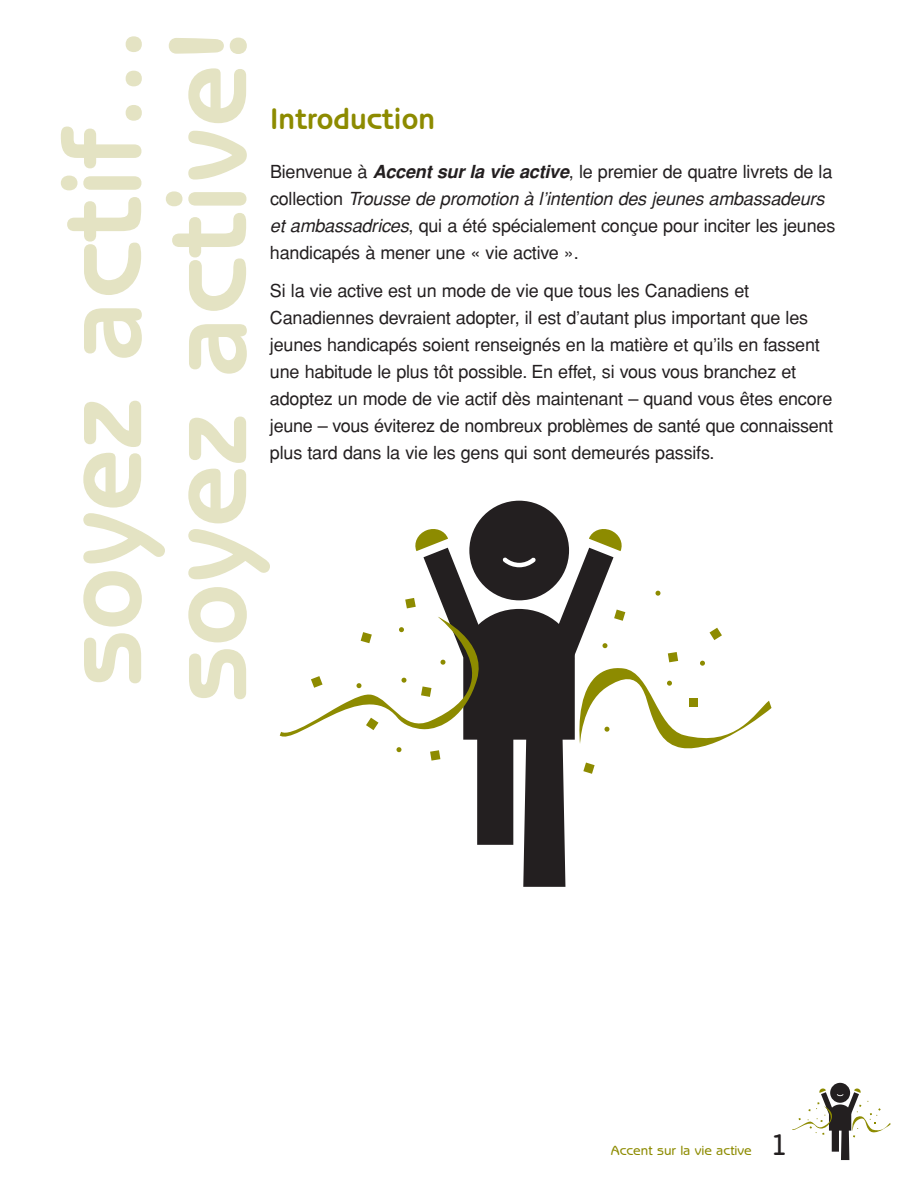
<style>
.page{position:relative;width:918px;height:1188px;background:#fff}
.page>*{position:absolute;margin:0;border:0;box-sizing:border-box;transform-origin:0 0}
.t1{font:700 112.5px/105px "Benguiat Gothic";color:#e4e3c3}
.t2{font:700 30px "Benguiat Gothic";color:#8d8b00}
.t3{font:500 30px "Benguiat Gothic";color:#231f20}
.t4{font:18px/27px "Helvetica";letter-spacing:-.01em;color:#231f20}
.t5{font:500 13.5px "Benguiat Gothic";color:#8d8b00}
.s1{font-weight:700;font-style:italic}
.s2{font-style:italic}
</style>
<div class="page">
<svg style="left:792px;top:1082px;width:99px;height:79px"></svg>
<div style="left:469px;top:501px;width:100px;height:99px;background:#231f20;border-radius:50%"></div>
<svg style="left:280px;top:527px;width:492px;height:360px"></svg>
<h1 class="t1" style="left:61px;top:702px;width:677px;rotate:-90deg">soyez actif... soyez active!</h1>
<h2 class="t2" style="left:270px;top:108px;width:167px">Introduction</h2>
<p class="t4" style="left:270px;top:160px;width:567px">Bienvenue à <span class="s1">Accent sur la vie active</span>, le premier de quatre livrets de la c o l l e c t i o n <span class="s2">Trousse de promotion à l’intention des jeunes ambassadeurs et ambassadrices</span>, qui a été spécialement conçue pour inciter les jeunes handicapés à mener une « vie active ».</p>
<p class="t4" style="left:270px;top:279px;width:565px">Si la vie active est un mode de vie que tous les Canadiens et Canadiennes devraient adopter, il est d’autant plus important que les jeunes handicapés soient renseignés en la matière et qu’ils en fassent une habitude le plus tôt possible. En effet, si vous vous branchez et adoptez un mode de vie actif dès maintenant – quand vous êtes encore jeune – vous éviterez de nombreux problèmes de santé que connaissent plus tard dans la vie les gens qui sont demeurés passifs.</p>
<p class="t5" style="left:611px;top:1145px;width:143px">Accent sur la vie active</p>
<h2 class="t3" style="left:770px;top:1133px;width:20px">1</h2>
</div>
